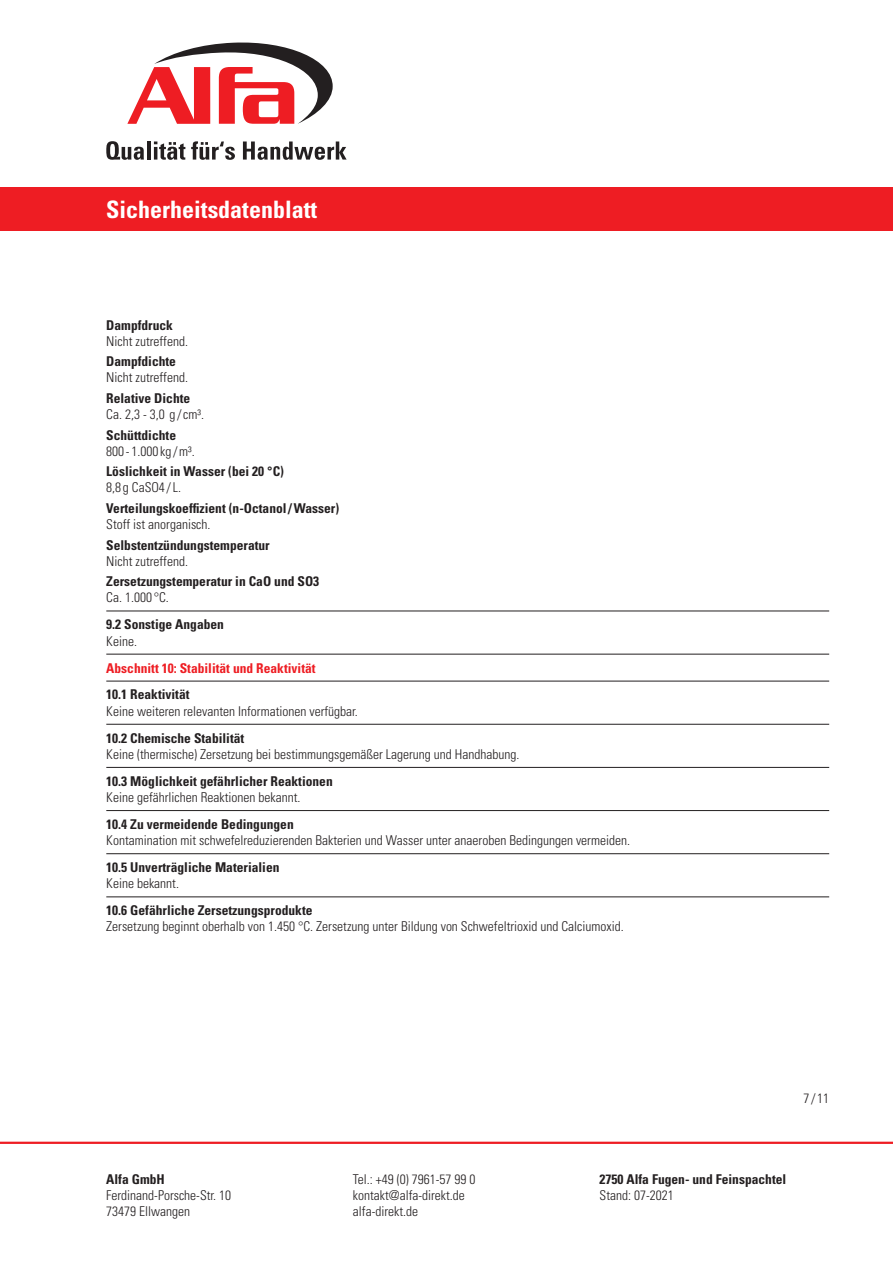
<style>
.page{position:relative;width:893px;height:1263px;background:#fff}
.page>*{position:absolute;margin:0;border:0;box-sizing:border-box;transform-origin:0 0}
.t1{font:700 condensed 24px "Univers LT Std";color:#fff}
.h3_gliederungspunkt{font:300 condensed 13.5px/16.2px "Univers LT Std";color:#231f20}
.h3_gliederungspunkt-2{font:700 condensed 13.5px/16.2px "Univers LT Std";color:#231f20}
.h2_abschnitt_1_2_3{font:700 condensed 13.5px "Univers LT Std";color:#ee1d23}
.s1{font-weight:700}
.s2{font-weight:300}
</style>
<div class="page">
<hr style="left:0;top:1142px;width:893px;height:2px;background:#ee1d23">
<div style="left:0;top:187px;width:893px;height:44px;background:#ee1d23"></div>
<svg style="left:106px;top:141px;width:38px;height:19px"></svg>
<hr style="left:147px;top:141px;width:3px;height:19px;background:#231f20">
<svg style="left:154px;top:141px;width:31px;height:19px"></svg>
<svg style="left:191px;top:141px;width:44px;height:19px"></svg>
<svg style="left:243px;top:141px;width:104px;height:19px"></svg>
<svg style="left:127px;top:42px;width:206px;height:82px"></svg>
<hr style="left:106px;top:810px;width:723px;height:1px;background:#231f20">
<hr style="left:106px;top:611px;width:723px;height:1px;background:#231f20">
<hr style="left:106px;top:654px;width:723px;height:1px;background:#231f20">
<hr style="left:106px;top:681px;width:723px;height:1px;background:#231f20">
<hr style="left:106px;top:724px;width:723px;height:1px;background:#231f20">
<hr style="left:106px;top:767px;width:723px;height:1px;background:#231f20">
<hr style="left:106px;top:853px;width:723px;height:1px;background:#231f20">
<hr style="left:106px;top:897px;width:723px;height:1px;background:#231f20">
<h1 class="t1" style="left:106px;top:195px;width:212px">Sicherheitsdatenblatt</h1>
<p class="h3_gliederungspunkt" style="left:106px;top:317px;width:83px"><span class="s1">Dampfdruck<br></span>Nicht zutreffend.</p>
<p class="h3_gliederungspunkt" style="left:106px;top:353px;width:83px"><span class="s1">Dampfdichte<br></span>Nicht zutreffend.</p>
<p class="h3_gliederungspunkt" style="left:106px;top:390px;width:99px"><span class="s1">Relative Dichte<br></span>Ca. 2,3 - 3,0 g /cm³.</p>
<p class="h3_gliederungspunkt" style="left:106px;top:427px;width:90px"><span class="s1">Schüttdichte<br></span>800 - 1.000 kg /m³.</p>
<p class="h3_gliederungspunkt-2" style="left:106px;top:463px;width:179px">Löslichkeit in Wasser (bei 20 °C)<br><span class="s2">8,8 g CaSO4 /L.</span></p>
<p class="h3_gliederungspunkt-2" style="left:106px;top:500px;width:234px">Verteilungskoeffizient (n-Octanol/Wasser)<br><span class="s2">Stoff ist anorganisch.</span></p>
<p class="h3_gliederungspunkt-2" style="left:106px;top:537px;width:165px">Selbstentzündungstemperatur<br><span class="s2">Nicht zutreffend.</span></p>
<p class="h3_gliederungspunkt-2" style="left:106px;top:573px;width:214px">Zersetzungstemperatur in CaO und SO3<br><span class="s2">Ca. 1.000 °C.</span></p>
<p class="h3_gliederungspunkt-2" style="left:106px;top:616px;width:119px">9.2 Sonstige Angaben<br><span class="s2">Keine.</span></p>
<p class="h2_abschnitt_1_2_3" style="left:106px;top:659px;width:211px">Abschnitt 10: Stabilität und Reaktivität</p>
<p class="h3_gliederungspunkt" style="left:106px;top:687px;width:253px"><span class="s1">10.1 Reaktivität<br></span>Keine weiteren relevanten Informationen verfügbar.</p>
<p class="h3_gliederungspunkt" style="left:106px;top:730px;width:414px"><span class="s1">10.2 Chemische Stabilität<br></span>Keine (thermische) Zersetzung bei bestimmungsgemäßer Lagerung und Handhabung.</p>
<p class="h3_gliederungspunkt-2" style="left:106px;top:773px;width:228px">10.3 Möglichkeit gefährlicher Reaktionen<br><span class="s2">Keine gefährlichen Reaktionen bekannt.</span></p>
<p class="h3_gliederungspunkt" style="left:106px;top:816px;width:525px"><span class="s1">10.4 Zu vermeidende Bedingungen<br></span>Kontamination mit schwefelreduzierenden Bakterien und Wasser unter anaeroben Bedingungen vermeiden.</p>
<p class="h3_gliederungspunkt-2" style="left:106px;top:859px;width:175px">10.5 Unverträgliche Materialien<br><span class="s2">Keine bekannt.</span></p>
<p class="h3_gliederungspunkt" style="left:106px;top:902px;width:519px"><span class="s1">10.6 Gefährliche Zersetzungsprodukte<br></span>Zersetzung beginnt oberhalb von 1.450 °C. Zersetzung unter Bildung von Schwefeltrioxid und Calciumoxid.</p>
<p class="h3_gliederungspunkt-2" style="left:106px;top:1171px;width:60px">Alfa GmbH</p>
<p class="h3_gliederungspunkt" style="left:106px;top:1187px;width:126px">Ferdinand-Porsche-Str. 10<br>73479 Ellwangen</p>
<p class="h3_gliederungspunkt" style="left:803px;top:1090px;width:27px">7/11</p>
<p class="h3_gliederungspunkt" style="left:353px;top:1171px;width:124px">Tel.: +49 (0) 7961-57 99 0 kontakt@alfa-direkt.de alfa-direkt.de</p>
<p class="h3_gliederungspunkt-2" style="left:600px;top:1171px;width:188px">2750 Alfa Fugen- und Feinspachtel</p>
<p class="h3_gliederungspunkt" style="left:600px;top:1187px;width:76px">Stand: 07-2021</p>
</div>
